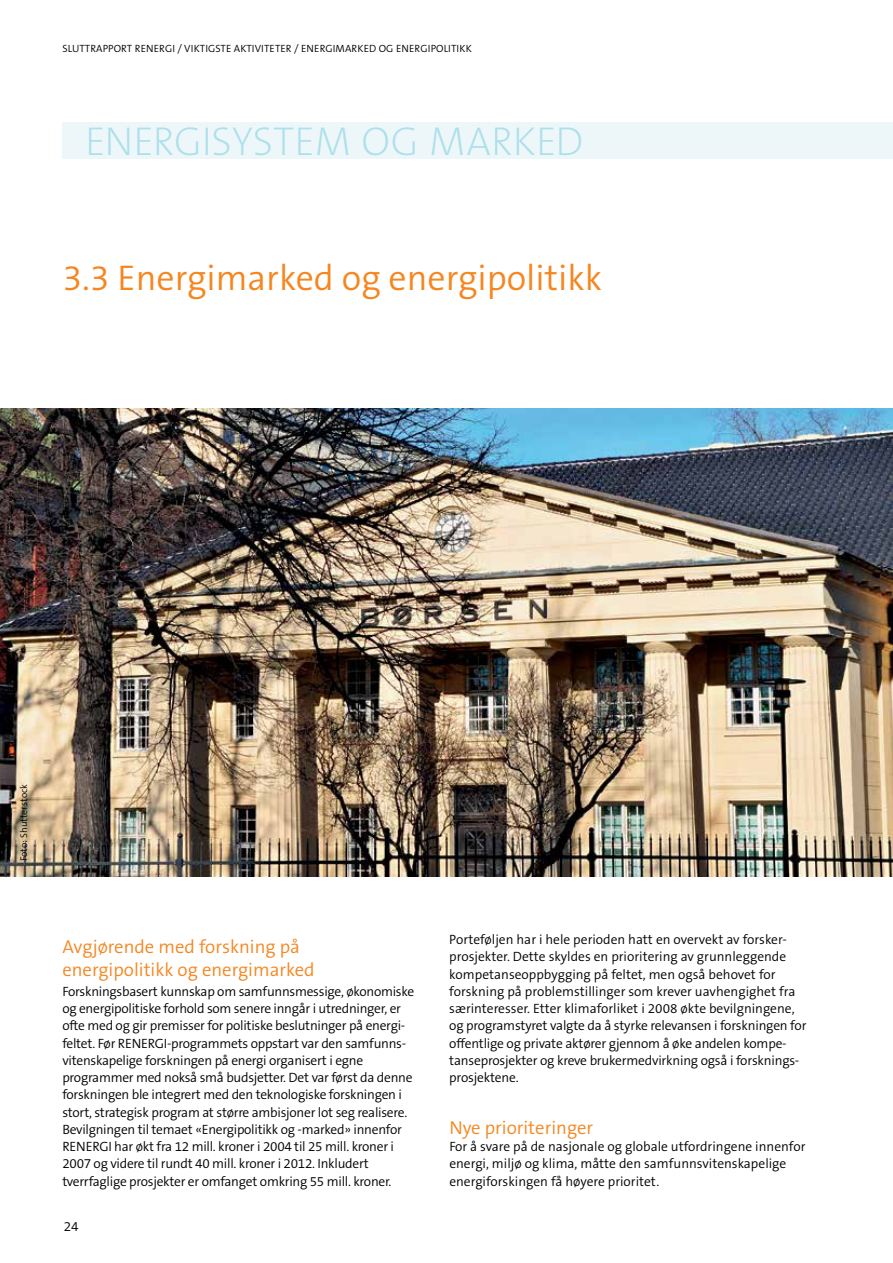
<style>
.page{position:relative;width:893px;height:1263px;background:#fff}
.page>*{position:absolute;margin:0;border:0;box-sizing:border-box;transform-origin:0 0}
.t1{font:200 40.5px "The Sans B2";letter-spacing:-.005em;color:#aee0eb}
.t2{font:300 36px "The Sans B4";color:#f6861f}
.t3{font:300 18.75px/22.5px "The Sans B4";color:#f6861f}
.t4{font:300 13.5px/17.2px "The Sans B4";letter-spacing:-.02em;color:#000}
.t5{font:300 13.5px/17.2px "The Sans B4";color:#000}
.t6{font:300 10.5px "The Sans B4";letter-spacing:.02em;color:#000}
.t7{font:300 9.75px "The Sans B4";color:#000}
</style>
<div class="page">
<img style="left:0;top:408px;width:893px;height:468px">
<div style="left:62px;top:123px;width:831px;height:36px;background:#edf7f9"></div>
<p class="t6" style="left:62px;top:43px;width:48px">Sluttrappor</p>
<p class="t6" style="left:127px;top:43px;width:21px">t Renergi</p>
<p class="t6" style="left:178px;top:43px;width:137px">/ Viktigste Aktiviteter / Energim</p>
<p class="t6" style="left:345px;top:43px;width:14px">arked</p>
<p class="t6" style="left:379px;top:43px;width:25px">og energipo</p>
<p class="t6" style="left:444px;top:43px;width:19px">litikk</p>
<h1 class="t1" style="left:85px;top:119px;width:500px">ENERGISYSTEM OG MARKED</h1>
<h2 class="t2" style="left:62px;top:259px;width:541px">3.3 Energimarked og energipolitikk</h2>
<p class="t7" style="left:19px;top:861px;width:79px;rotate:-90deg">Foto: Shutterstock</p>
<h3 class="t3" style="left:62px;top:936px;width:254px">Avgjørende med forskning på energipolitikk og energimarked</h3>
<p class="t4" style="left:62px;top:983px;width:353px">Forskningsbasert kunnskap om samfunnsmessige, økonomiske og energipolitiske forhold som senere inngår i utredninger, er ofte med og gir premisser for politiske beslutninger på energi&shy;feltet. Før RENERGI-programmets oppstart var den samfunns&shy;vitenskapelige forskningen på energi organisert i egne programmer med nokså små budsjetter. Det var først da denne forskningen ble integrert med den teknologiske forskningen i stort, strategisk program at større ambisjoner lot seg realisere.<br>Bevilgningen til temaet «Energipolitikk og -marked» innenfor RENERGI har økt fra 12 mill. kroner i 2004 til 25 mill. kroner i 2007 og videre til rundt 40 mill. kroner i 2012. Inkludert tverrfaglige prosjekter er omfanget omkring 55 mill. kroner.</p>
<p class="t4" style="left:64px;top:1218px;width:16px">24</p>
<p class="t5" style="left:449px;top:931px;width:359px">Porteføljen har i hele perioden hatt en overvekt av forsker&shy;prosjekter. Dette skyldes en prioritering av grunnleggende kompetanseoppbygging på feltet, men også behovet for forskning på problemstillinger som krever uavhengighet fra særinteresser. Etter klimaforliket i 2008 økte bevilgningene, og programstyret valgte da å styrke relevansen i forskningen for offentlige og private aktører gjennom å øke andelen kompe&shy;tanseprosjekter og kreve brukermedvirkning også i forsknings&shy;prosjektene.</p>
<h3 class="t3" style="left:449px;top:1117px;width:145px">Nye prioriteringer</h3>
<p class="t5" style="left:449px;top:1138px;width:358px">For å svare på de nasjonale og globale utfordringene innenfor energi, miljø og klima, måtte den samfunnsvitenskapelige energiforskingen få høyere prioritet.</p>
</div>
